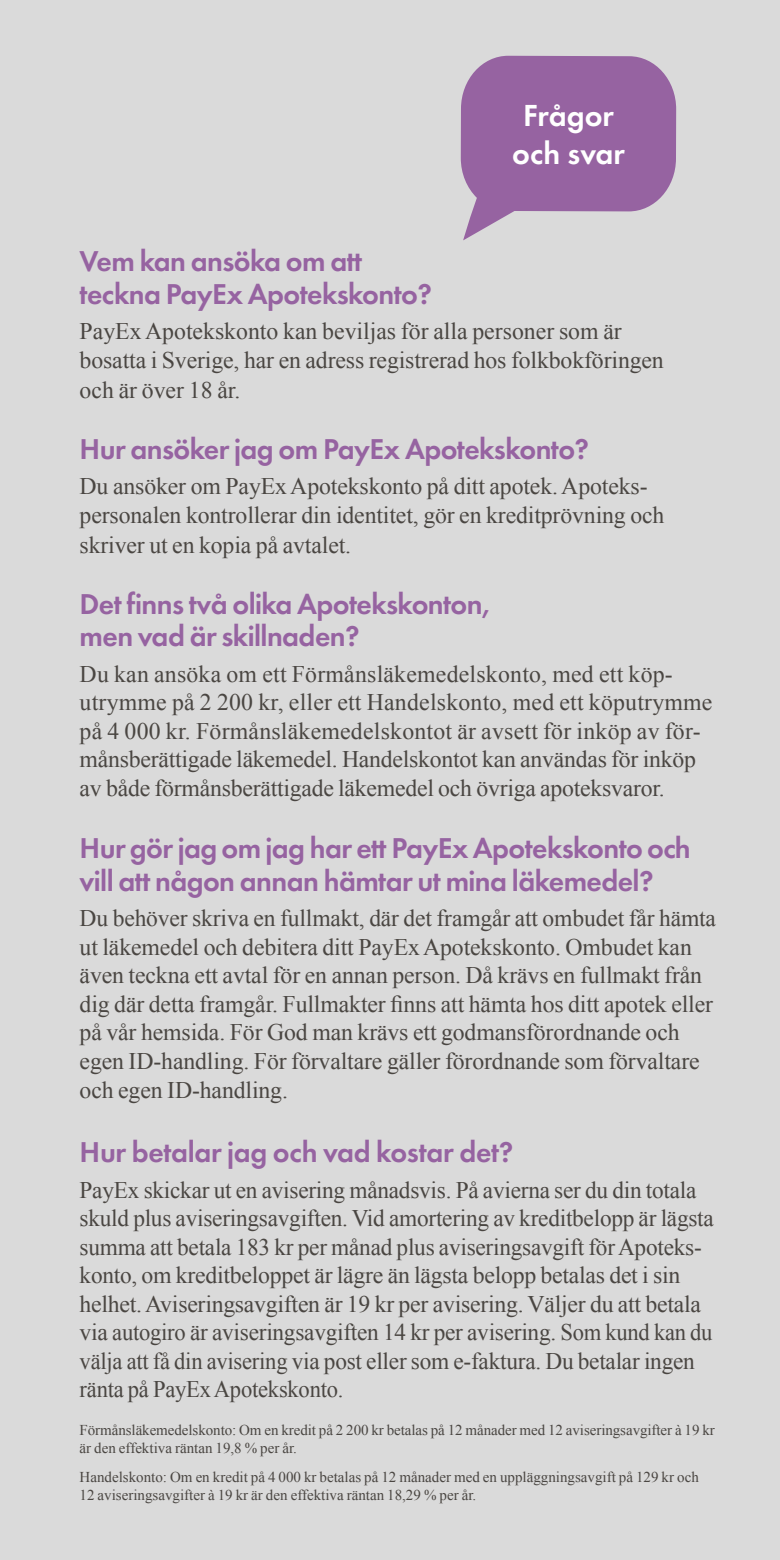
<style>
.page{position:relative;width:780px;height:1560px;background:#fff}
.page>*{position:absolute;margin:0;border:0;box-sizing:border-box;transform-origin:0 0}
.t1{font:600 31.5px/38px "Futura";color:#fff;text-align:center}
.t2{font:600 29.75px/32.5px "Futura";letter-spacing:-.02em;color:#9663a1}
.t3{font:23.75px/28.5px "Times New Roman";letter-spacing:-.005em;color:#4a4642}
.t4{font:15px/18px "Times New Roman";color:#4a4642}
</style>
<div class="page">
<div style="left:0;top:0;width:780px;height:1559px;background:#dadada"></div>
<svg style="left:460px;top:56px;width:216px;height:184px"></svg>
<h1 class="t1" style="left:512px;top:96px;width:114px">Frågor och svar</h1>
<p class="t2" style="left:80px;top:245px;width:354px">Vem kan ansöka om att teckna PayEx Apotekskonto?</p>
<p class="t3" style="left:80px;top:316px;width:585px;line-height:29.2px">PayEx Apotekskonto kan beviljas för alla personer som är bosatta i Sverige, har en adress registrerad hos folkbokföringen och är över 18 år.</p>
<p class="t2" style="left:80px;top:432px;width:511px">Hur ansöker jag om PayEx Apotekskonto?</p>
<p class="t3" style="left:80px;top:471px;width:586px;line-height:29.2px">Du ansöker om PayEx Apotekskonto på ditt apotek. Apoteks&shy;personalen kontrollerar din identitet, gör en kreditprövning och skriver ut en kopia på avtalet.</p>
<p class="t2" style="left:80px;top:587px;width:411px">Det finns två olika Apotekskonton, men vad är skillnaden?</p>
<p class="t3" style="left:80px;top:659px;width:634px">Du kan ansöka om ett Förmånsläkemedelskonto, med ett köp&shy;utrymme på 2 200 kr, eller ett Handelskonto, med ett köputrymme på 4 000 kr. Förmånsläkemedelskontot är avsett för inköp av för&shy;månsberättigade läkemedel. Handelskontot kan användas för inköp av både förmånsberättigade läkemedel och övriga apoteksvaror.</p>
<p class="t2" style="left:80px;top:831px;width:612px">Hur gör jag om jag har ett PayEx Apotekskonto och vill att någon annan hämtar ut mina läkemedel?</p>
<p class="t3" style="left:80px;top:903px;width:638px">Du behöver skriva en fullmakt, där det framgår att ombudet får hämta ut läkemedel och debitera ditt PayEx Apotekskonto. Ombudet kan även teckna ett avtal för en annan person. Då krävs en fullmakt från dig där detta framgår. Fullmakter finns att hämta hos ditt apotek eller på vår hemsida. För God man krävs ett godmansförordnande och egen ID-handling. För förvaltare gäller förordnande som förvaltare och egen ID-handling.</p>
<p class="t2" style="left:80px;top:1135px;width:435px">Hur betalar jag och vad kostar det?</p>
<p class="t3" style="left:80px;top:1174px;width:635px">PayEx skickar ut en avisering månadsvis. På avierna ser du din totala skuld plus aviseringsavgiften. Vid amortering av kreditbelopp är lägsta summa att betala 183 kr per månad plus aviseringsavgift för Apoteks&shy;konto, om kreditbeloppet är lägre än lägsta belopp betalas det i sin helhet. Aviseringsavgiften är 19 kr per avisering. Väljer du att betala via autogiro är aviseringsavgiften 14 kr per avisering. Som kund kan du välja att få din avisering via post eller som e-faktura. Du betalar ingen ränta på PayEx Apotekskonto.</p>
<p class="t4" style="left:80px;top:1420px;width:636px">Förmånsläkemedelskonto: Om en kredit på 2 200 kr betalas på 12 månader med 12 aviseringsavgifter à 19 kr är den effektiva räntan 19,8 % per år.</p>
<p class="t4" style="left:80px;top:1467px;width:620px">Handelskonto: Om en kredit på 4 000 kr betalas på 12 månader med en uppläggningsavgift på 129 kr och<br>12 aviseringsavgifter à 19 kr är den effektiva räntan 18,29 % per år.</p>
</div>
